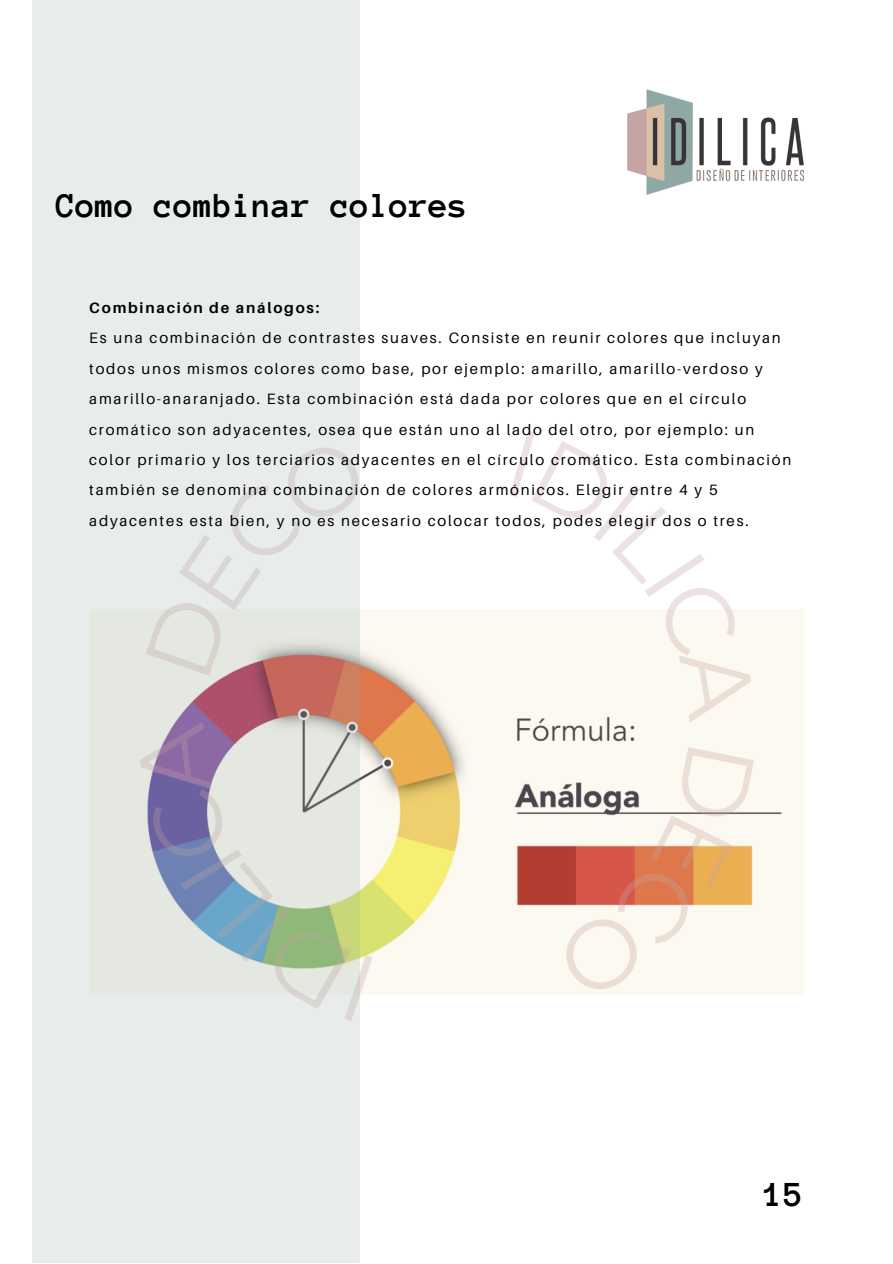
<style>
.page{position:relative;width:893px;height:1264px;background:#fff}
.page>*{position:absolute;margin:0;border:0;box-sizing:border-box;transform-origin:0 0}
.t1{font:700 36px "Anonymous Pro";color:#000}
.t2{font:15px/30.3px "Aileron";letter-spacing:.12em;color:#000}
.t3{font:700 15px "Aileron";letter-spacing:.12em;color:#000}
</style>
<div class="page">
<img style="left:627px;top:89px;width:176px;height:106px">
<img style="left:360px;top:610px;width:443px;height:384px">
<div style="left:32px;top:0;width:328px;height:1262px;background:#e8edec"></div>
<svg style="left:135px;top:722px;width:237px;height:273px"></svg>
<svg style="left:145px;top:609px;width:225px;height:66px"></svg>
<div style="left:509px;top:609px;width:247px;height:113px;background:#fcf9f0"></div>
<svg style="left:553px;top:747px;width:202px;height:248px"></svg>
<h1 class="t1" style="left:56px;top:187px;width:413px">Como combinar colores</h1>
<p class="t3" style="left:89px;top:298px;width:232px">Combinación de análogos:</p>
<p class="t2" style="left:89px;top:323px;width:703px">Es una combinación de contrastes suaves. Consiste en reunir colores que incluyan todos unos mismos colores como base, por ejemplo: amarillo, amarillo-verdoso y amarillo-anaranjado. Esta combinación está dada por colores que en el círculo cromático son adyacentes, osea que están uno al lado del otro, por ejemplo: un color primario y los terciarios adyacentes en el círculo cromático. Esta combinación también se denomina combinación de colores armónicos. Elegir entre 4 y 5 adyacentes esta bien, y no es necesario colocar todos, podes elegir dos o tres.</p>
<h1 class="t1" style="left:764px;top:1176px;width:41px">15</h1>
</div>
